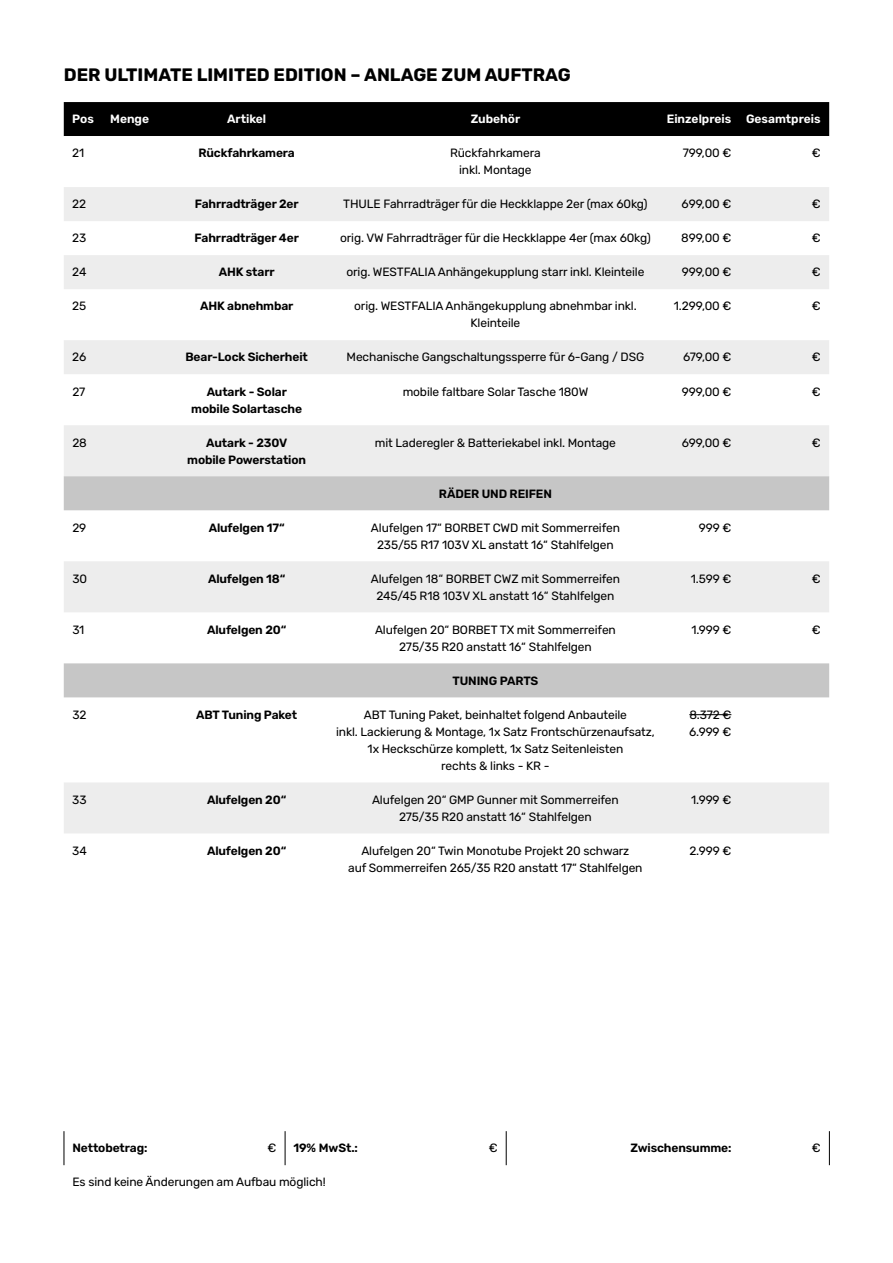
<style>
.page{position:relative;width:893px;height:1263px;background:#fff}
.page>*{position:absolute;margin:0;border:0;box-sizing:border-box;transform-origin:0 0}
.t1{font:700 18px "Rubik";color:#000}
.t2{font:12px/17px "Rubik";letter-spacing:-.01em;color:#000;text-align:center}
.t3{font:600 12px/17px "Rubik";letter-spacing:-.01em;color:#000;text-align:center}
.t4{font:600 12px "Rubik";color:#fff}
</style>
<div class="page">
<div style="left:64px;top:102px;width:765px;height:34px;background:#000"></div>
<svg style="left:64px;top:187px;width:765px;height:646px"></svg>
<svg style="left:64px;top:476px;width:765px;height:221px"></svg>
<hr style="left:689px;top:714px;width:42px;height:1px;background:#000">
<hr style="left:64px;top:1131px;width:1px;height:34px;background:#000">
<hr style="left:285px;top:1131px;width:1px;height:34px;background:#000">
<hr style="left:506px;top:1131px;width:1px;height:34px;background:#000">
<hr style="left:829px;top:1131px;width:1px;height:34px;background:#000">
<h1 class="t1" style="left:64px;top:64px;width:508px">DER ULTIMATE LIMITED EDITION – ANLAGE ZUM AUFTRAG</h1>
<p class="t4" style="left:72px;top:112px;width:23px">Pos</p>
<p class="t4" style="left:110px;top:112px;width:40px">Menge</p>
<p class="t4" style="left:227px;top:112px;width:41px">Artikel</p>
<p class="t4" style="left:471px;top:112px;width:51px">Zubehör</p>
<p class="t4" style="left:667px;top:112px;width:155px">Einzelpreis Gesamtpreis</p>
<p class="t2" style="left:72px;top:145px;width:14px">21</p>
<p class="t3" style="left:198px;top:145px;width:98px">Rückfahrkamera</p>
<p class="t2" style="left:450px;top:145px;width:92px">Rückfahrkamera inkl. Montage</p>
<p class="t2" style="left:683px;top:145px;width:50px">799,00 €</p>
<p class="t2" style="left:812px;top:145px;width:10px">€</p>
<p class="t2" style="left:72px;top:196px;width:15px">22</p>
<p class="t3" style="left:195px;top:196px;width:105px">Fahrradträger 2er</p>
<p class="t2" style="left:343px;top:196px;width:306px">THULE Fahrradträger für die Heckklappe 2er (max 60kg)</p>
<p class="t2" style="left:682px;top:196px;width:51px">699,00 €</p>
<p class="t2" style="left:812px;top:196px;width:10px">€</p>
<p class="t2" style="left:72px;top:230px;width:16px">23</p>
<p class="t3" style="left:195px;top:230px;width:106px">Fahrradträger 4er</p>
<p class="t2" style="left:340px;top:230px;width:312px">orig. VW Fahrradträger für die Heckklappe 4er (max 60kg)</p>
<p class="t2" style="left:681px;top:230px;width:52px">899,00 €</p>
<p class="t2" style="left:812px;top:230px;width:10px">€</p>
<p class="t2" style="left:72px;top:264px;width:16px">24</p>
<p class="t3" style="left:219px;top:264px;width:57px">AHK starr</p>
<p class="t2" style="left:346px;top:264px;width:300px">orig. WESTFALIA Anhängekupplung starr inkl. Kleinteile</p>
<p class="t2" style="left:682px;top:264px;width:51px">999,00 €</p>
<p class="t2" style="left:812px;top:264px;width:10px">€</p>
<p class="t2" style="left:72px;top:298px;width:16px">25</p>
<p class="t3" style="left:200px;top:298px;width:95px">AHK abnehmbar</p>
<p class="t2" style="left:354px;top:298px;width:284px">orig. WESTFALIA Anhängekupplung abnehmbar inkl.<br>Kleinteile</p>
<p class="t2" style="left:674px;top:298px;width:59px">1.299,00 €</p>
<p class="t2" style="left:812px;top:298px;width:10px">€</p>
<p class="t2" style="left:72px;top:349px;width:16px">26</p>
<p class="t3" style="left:185px;top:349px;width:124px">Bear-Lock Sicherheit</p>
<p class="t2" style="left:347px;top:349px;width:299px">Mechanische Gangschaltungssperre für 6-Gang / DSG</p>
<p class="t2" style="left:683px;top:349px;width:50px">679,00 €</p>
<p class="t2" style="left:812px;top:349px;width:10px">€</p>
<p class="t2" style="left:72px;top:383px;width:15px">27</p>
<p class="t3" style="left:191px;top:383px;width:112px">Autark - Solar mobile Solartasche</p>
<p class="t2" style="left:403px;top:383px;width:187px">mobile faltbare Solar Tasche 180W</p>
<p class="t2" style="left:682px;top:383px;width:51px">999,00 €</p>
<p class="t2" style="left:812px;top:383px;width:10px">€</p>
<p class="t2" style="left:72px;top:434px;width:16px">28</p>
<p class="t3" style="left:187px;top:434px;width:120px">Autark - 230V mobile Powerstation</p>
<p class="t2" style="left:375px;top:434px;width:243px">mit Laderegler &amp; Batteriekabel inkl. Montage</p>
<p class="t2" style="left:682px;top:434px;width:51px">699,00 €</p>
<p class="t2" style="left:812px;top:434px;width:10px">€</p>
<p class="t3" style="left:439px;top:485px;width:114px">RÄDER UND REIFEN</p>
<p class="t2" style="left:72px;top:519px;width:16px">29</p>
<p class="t3" style="left:209px;top:519px;width:78px">Alufelgen 17“</p>
<p class="t2" style="left:371px;top:519px;width:250px">Alufelgen 17“ BORBET CWD mit Sommerreifen<br>235/55 R17 103V XL anstatt 16“ Stahlfelgen</p>
<p class="t2" style="left:699px;top:519px;width:34px">999 €</p>
<p class="t2" style="left:72px;top:570px;width:16px">30</p>
<p class="t3" style="left:208px;top:570px;width:79px">Alufelgen 18“</p>
<p class="t2" style="left:371px;top:570px;width:251px">Alufelgen 18“ BORBET CWZ mit Sommerreifen<br>245/45 R18 103V XL anstatt 16“ Stahlfelgen</p>
<p class="t2" style="left:691px;top:570px;width:42px">1.599 €</p>
<p class="t2" style="left:812px;top:570px;width:10px">€</p>
<p class="t2" style="left:72px;top:621px;width:14px">31</p>
<p class="t3" style="left:207px;top:621px;width:81px">Alufelgen 20“</p>
<p class="t2" style="left:375px;top:621px;width:242px">Alufelgen 20“ BORBET TX mit Sommerreifen<br>275/35 R20 anstatt 16“ Stahlfelgen</p>
<p class="t2" style="left:691px;top:621px;width:42px">1.999 €</p>
<p class="t2" style="left:812px;top:621px;width:10px">€</p>
<p class="t3" style="left:452px;top:672px;width:87px">TUNING PARTS</p>
<p class="t2" style="left:72px;top:706px;width:16px">32</p>
<p class="t3" style="left:196px;top:706px;width:103px">ABT Tuning Paket</p>
<p class="t2" style="left:336px;top:706px;width:320px">ABT Tuning Paket, beinhaltet folgend Anbauteile<br>inkl. Lackierung &amp; Montage, 1x Satz Frontschürzenaufsatz, 1x Heckschürze komplett, 1x Satz Seitenleisten<br>rechts &amp; links - KR -</p>
<p class="t2" style="left:689px;top:706px;width:44px;text-align:left">8.372 €<br>6.999 €</p>
<p class="t2" style="left:72px;top:791px;width:16px">33</p>
<p class="t3" style="left:207px;top:791px;width:81px">Alufelgen 20“</p>
<p class="t2" style="left:372px;top:791px;width:248px">Alufelgen 20“ GMP Gunner mit Sommerreifen<br>275/35 R20 anstatt 16“ Stahlfelgen</p>
<p class="t2" style="left:691px;top:791px;width:42px">1.999 €</p>
<p class="t2" style="left:72px;top:842px;width:16px">34</p>
<p class="t3" style="left:207px;top:842px;width:81px">Alufelgen 20“</p>
<p class="t2" style="left:348px;top:842px;width:296px">Alufelgen 20“ Twin Monotube Projekt 20 schwarz<br>auf Sommerreifen 265/35 R20 anstatt 17“ Stahlfelgen</p>
<p class="t2" style="left:689px;top:842px;width:44px">2.999 €</p>
<p class="t3" style="left:72px;top:1140px;width:76px">Nettobetrag:</p>
<p class="t2" style="left:268px;top:1140px;width:10px">€</p>
<p class="t3" style="left:294px;top:1140px;width:66px">19% MwSt.:</p>
<p class="t2" style="left:489px;top:1140px;width:10px">€</p>
<p class="t3" style="left:630px;top:1140px;width:103px">Zwischensumme:</p>
<p class="t2" style="left:812px;top:1140px;width:10px">€</p>
<p class="t2" style="left:72px;top:1174px;width:255px">Es sind keine Änderungen am Aufbau möglich!</p>
</div>
